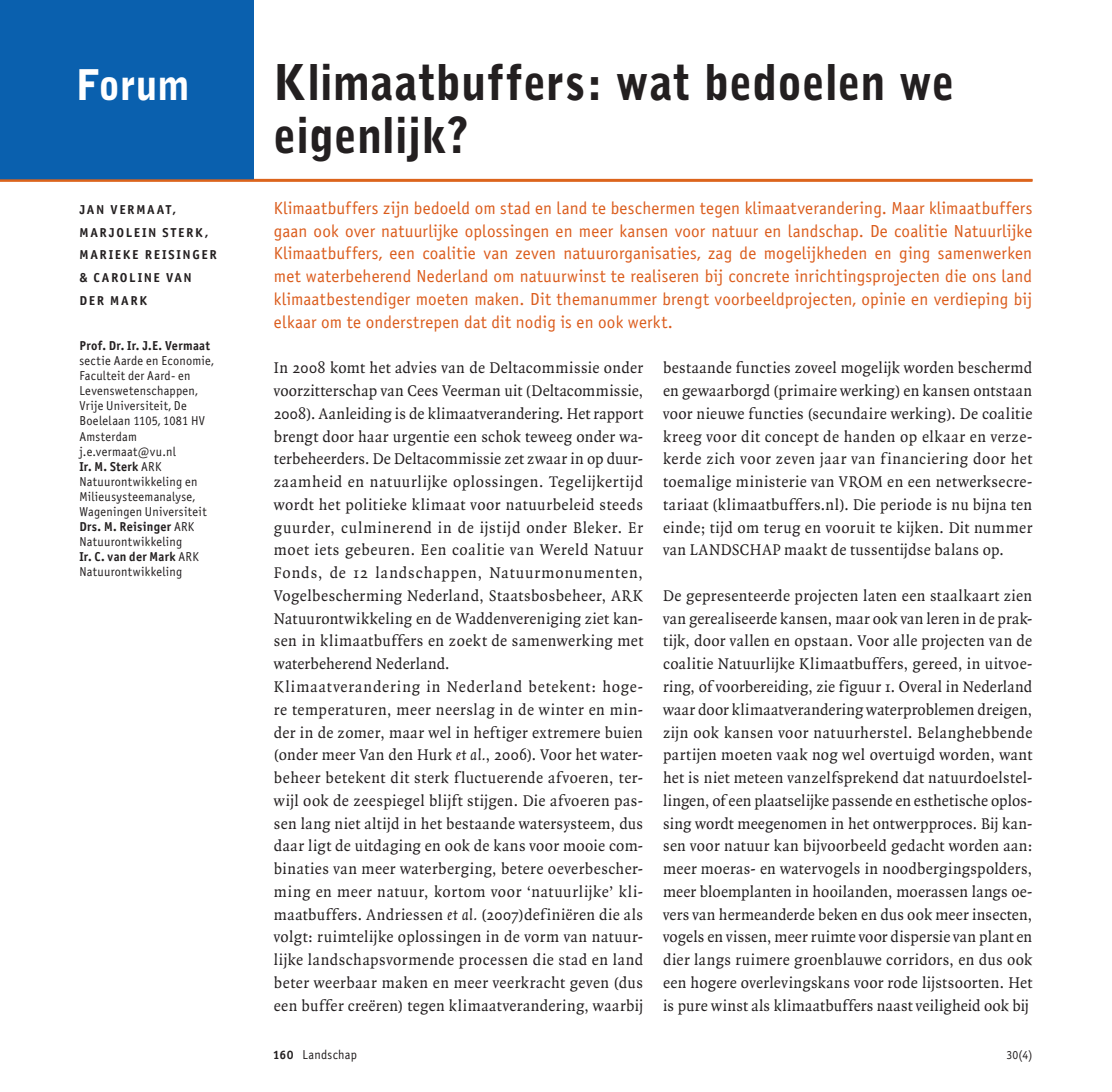
<style>
.page{position:relative;width:1112px;height:1092px;background:#fff}
.page>*{position:absolute;margin:0;border:0;box-sizing:border-box;transform-origin:0 0}
.Hoofdkop{font:900 49px/52.5px "Bell Gothic";letter-spacing:.005em;color:#231f20;scale:.92 1}
.Hoofdkop-2{font:900 42px "Bell Gothic";letter-spacing:.005em;color:#fff;scale:.92 1}
.Lead{font:17.5px/22.8px "Officina Sans ITC";letter-spacing:.01em;color:#db5c1c;text-align:justify}
.PLATTE_TEKST{font:16.62px/22.8px "Quadraat";letter-spacing:.02em;color:#231f20;text-align:justify;scale:.96 1}
.Figuur{font:12.95px/15px "Officina Sans ITC";letter-spacing:.02em;color:#231f20;scale:.95 1}
.Auteurs{font:12.95px/22.8px "Officina Sans Bold ITC";letter-spacing:.125em;color:#231f20}
.t1{font:12.25px "Officina Sans ITC";color:#231f20;scale:.96 1}
.s1{font-family:"Officina Sans Bold ITC"}
.s2{font-style:italic}
.s3{font-family:"Officina Sans Bold ITC";font-size:12.25px}
</style>
<div class="page">
<div style="left:0;top:0;width:254px;height:180px;background:#0a60ae"></div>
<hr style="left:0;top:179px;width:1032px;height:3px;background:#dc641c">
<p class="Hoofdkop-2" style="left:77px;top:61px;width:124px">Forum</p>
<p class="Auteurs" style="left:79px;top:198px;width:139px">JAN VERMAAT,<br>MARJOLEIN STERK,<br>MARIEKE REISINGER &amp; CAROLINE VAN<br>DER MARK</p>
<p class="Figuur" style="left:79px;top:338px;width:143px"><span class="s1">Prof. Dr. Ir. J.E. Vermaat </span>sectie Aarde en Economie,<br>Faculteit der Aard- en<br>Levenswetenschappen,<br>Vrije Universiteit, De<br>Boelelaan 1105, 1081 HV<br>Amsterdam</p>
<p class="Figuur" style="left:79px;top:444px;width:103px">j.e.vermaat@vu.nl</p>
<p class="Figuur" style="left:79px;top:459px;width:135px"><span class="s1">Ir. M. Sterk</span> ARK<br>Natuurontwikkeling en<br>Milieusysteemanalyse,<br>Wageningen Universiteit</p>
<p class="Figuur" style="left:79px;top:519px;width:122px"><span class="s1">Drs. M. Reisinger</span> ARK<br>Natuurontwikkeling</p>
<p class="Figuur" style="left:79px;top:549px;width:127px"><span class="s1">Ir. C. van der Mark</span> ARK<br>Natuurontwikkeling</p>
<p class="Hoofdkop" style="left:274px;top:57px;width:741px">Klimaatbuffers: wat bedoelen we eigenlijk?</p>
<p class="Lead" style="left:274px;top:197px;width:759px">Klimaatbuffers zijn bedoeld om stad en land te beschermen tegen klimaatverandering. Maar klimaatbuffers gaan ook over natuurlijke oplossingen en meer kansen voor natuur en landschap. De coalitie Natuurlijke Klimaatbuffers, een coalitie van zeven natuurorganisaties, zag de mogelijkheden en ging samenwerken met waterbeherend Nederland om natuurwinst te realiseren bij concrete inrichtingsprojecten die ons land klimaatbestendiger moeten maken. Dit themanummer brengt voorbeeldprojecten, opinie en verdieping bij elkaar om te onderstrepen dat dit nodig is en ook werkt.</p>
<p class="PLATTE_TEKST" style="left:274px;top:357px;width:386px">In 2008 komt het advies van de Deltacommissie onder voorzitterschap van Cees Veerman uit (Deltacommissie, 2008). Aanleiding is de klimaatverandering. Het rapport brengt door haar urgentie een schok teweeg onder wa&shy;terbeheerders. De Deltacommissie zet zwaar in op duur&shy;zaamheid en natuurlijke oplossingen. Tegelijkertijd wordt het politieke klimaat voor natuurbeleid steeds guurder, culminerend in de ijstijd onder Bleker. Er moet iets gebeuren. Een coalitie van Wereld Natuur Fonds, de 12 landschappen, Natuurmonumenten, Vogelbescherming Nederland, Staatsbosbeheer, ARK Natuurontwikkeling en de Waddenvereniging ziet kan&shy;sen in klimaatbuffers en zoekt de samenwerking met waterbeherend Nederland.</p>
<p class="PLATTE_TEKST" style="left:274px;top:675px;width:386px">Klimaatverandering in Nederland betekent: hoge&shy;re temperaturen, meer neerslag in de winter en min&shy;der in de zomer, maar wel in heftiger extremere buien (onder meer Van den Hurk <span class="s2">et al.</span>, 2006). Voor het water&shy;beheer betekent dit sterk fluctuerende afvoeren, ter&shy;wijl ook de zeespiegel blijft stijgen. Die afvoeren pas&shy;sen lang niet altijd in het bestaande watersysteem, dus daar ligt de uitdaging en ook de kans voor mooie com&shy;binaties van meer waterberging, betere oeverbescher&shy;ming en meer natuur, kortom voor ‘natuurlijke’ kli&shy;maatbuffers. Andriessen <span class="s2">et al.</span> (2007)definiëren die als volgt: ruimtelijke oplossingen in de vorm van natuur&shy;lijke landschapsvormende processen die stad en land beter weerbaar maken en meer veerkracht geven (dus een buffer creëren) tegen klimaatverandering, waarbij</p>
<p class="PLATTE_TEKST" style="left:663px;top:357px;width:386px">bestaande functies zoveel mogelijk worden beschermd en gewaarborgd (primaire werking) en kansen ontstaan voor nieuwe functies (secundaire werking). De coalitie kreeg voor dit concept de handen op elkaar en verze&shy;kerde zich voor zeven jaar van financiering door het toemalige ministerie van VROM en een netwerksecre&shy;tariaat (klimaatbuffers.nl). Die periode is nu bijna ten einde; tijd om terug en vooruit te kijken. Dit nummer van LANDSCHAP maakt de tussentijdse balans op.</p>
<p class="PLATTE_TEKST" style="left:663px;top:584px;width:386px">De gepresenteerde projecten laten een staalkaart zien van gerealiseerde kansen, maar ook van leren in de prak&shy;tijk, door vallen en opstaan. Voor alle projecten van de coalitie Natuurlijke Klimaatbuffers, gereed, in uitvoe&shy;ring, of voorbereiding, zie figuur 1. Overal in Nederland waar door klimaatverandering waterproblemen dreigen, zijn ook kansen voor natuurherstel. Belanghebbende partijen moeten vaak nog wel overtuigd worden, want het is niet meteen vanzelfsprekend dat natuurdoelstel&shy;lingen, of een plaatselijke passende en esthetische oplos&shy;sing wordt meegenomen in het ontwerpproces. Bij kan&shy;sen voor natuur kan bijvoorbeeld gedacht worden aan: meer moeras- en watervogels in noodbergingspolders, meer bloemplanten in hooilanden, moerassen langs oe&shy;vers van hermeanderde beken en dus ook meer insecten, vogels en vissen, meer ruimte voor dispersie van plant en dier langs ruimere groenblauwe corridors, en dus ook een hogere overlevingskans voor rode lijstsoorten. Het is pure winst als klimaatbuffers naast veiligheid ook bij</p>
<p class="Figuur" style="left:273px;top:1047px;width:90px"><span class="s3">160</span> Landschap</p>
<p class="t1" style="left:1006px;top:1047px;width:29px">30(4)</p>
</div>
